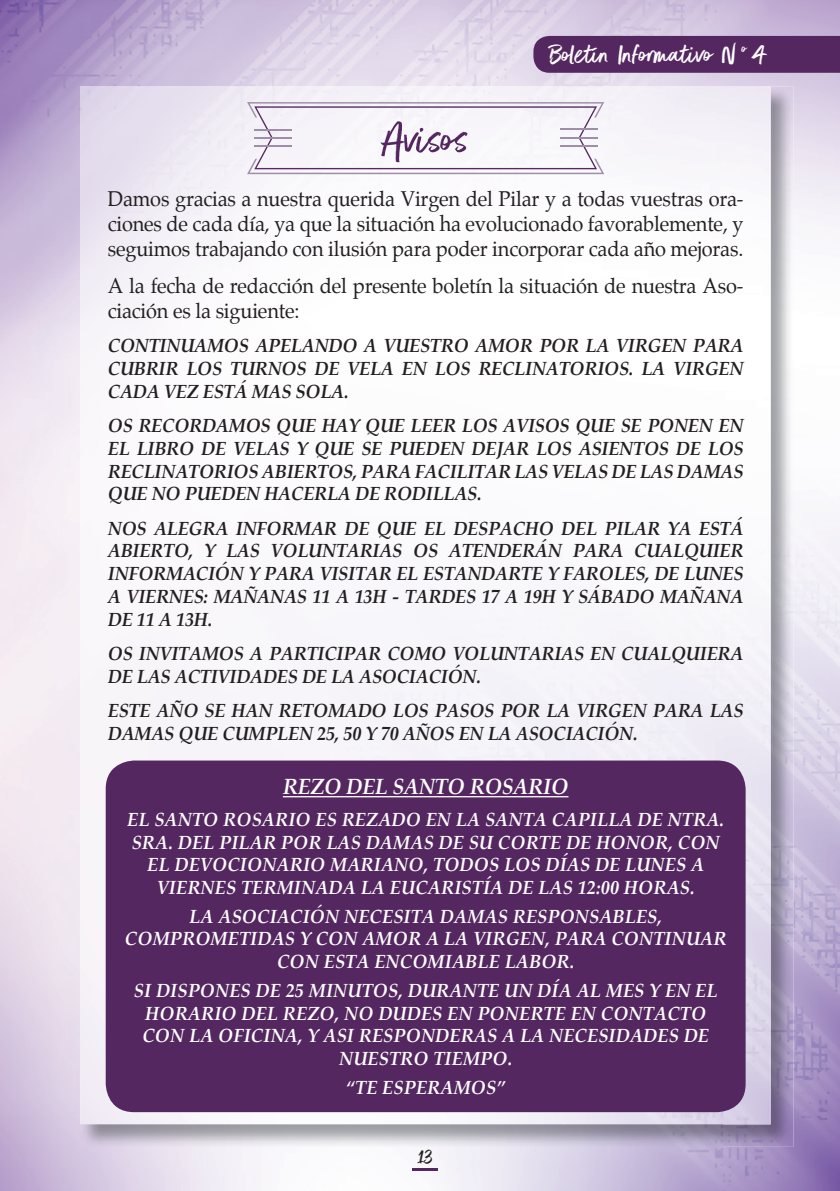
<style>
.page{position:relative;width:840px;height:1191px;background:#fff}
.page>*{position:absolute;margin:0;border:0;box-sizing:border-box;transform-origin:0 0}
.t1{font:52px "Better Times";color:#552761}
.t2{font:32px "Better Times";color:#fff}
.t3{font:23px "Better Times";color:#231f20}
.t4{font:italic 700 22px "Palatino";letter-spacing:-.01em;color:#fff;scale:.95 1}
.t5{font:21px/25.2px "Palatino";letter-spacing:-.01em;color:#231f20;text-align:justify;scale:.95 1}
.t6{font:italic 700 19px/22.8px "Palatino";letter-spacing:-.01em;color:#231f20;text-align:justify;scale:.95 1}
.t7{font:italic 700 19px/22.8px "Palatino";letter-spacing:.01em;color:#fff;text-align:center;scale:.95 1}
</style>
<div class="page">
<img style="left:0;top:0;width:839px;height:1191px">
<img style="left:722px;top:87px;width:71px;height:1059px">
<img style="left:80px;top:1124px;width:642px;height:22px">
<img style="left:80px;top:86px;width:690px;height:1038px">
<hr style="left:412px;top:1167px;width:26px;height:3px;background:#552761">
<div style="left:533px;top:36px;width:306px;height:37px;background:#552761"></div>
<svg style="left:247px;top:102px;width:357px;height:72px"></svg>
<hr style="left:253px;top:129px;width:38px;height:1px;background:#9f8ea7">
<hr style="left:253px;top:137px;width:38px;height:2px;background:#9f8ea7">
<hr style="left:253px;top:145px;width:38px;height:2px;background:#9f8ea7">
<hr style="left:559px;top:128px;width:38px;height:2px;background:#9f8ea7">
<hr style="left:559px;top:137px;width:38px;height:1px;background:#9f8ea7">
<hr style="left:559px;top:145px;width:38px;height:2px;background:#9f8ea7">
<div style="left:106px;top:760px;width:639px;height:352px;background:#552761;border-radius:28px"></div>
<hr style="left:283px;top:796px;width:285px;height:1px;background:#fff">
<h2 class="t2" style="left:547px;top:36px;width:219px">Boletín Informativo N <sup>o</sup> 4</h2>
<h1 class="t1" style="left:382px;top:111px;width:88px">Avisos</h1>
<p class="t5" style="left:108px;top:186px;width:670px">Damos gracias a nuestra querida Virgen del Pilar y a todas vuestras ora&shy;ciones de cada día, ya que la situación ha evolucionado favorablemente, y seguimos trabajando con ilusión para poder incorporar cada año mejoras.</p>
<p class="t5" style="left:108px;top:273px;width:670px">A la fecha de redacción del presente boletín la situación de nuestra Aso&shy;ciación es la siguiente:</p>
<p class="t6" style="left:108px;top:335px;width:670px">CONTINUAMOS APELANDO A VUESTRO AMOR POR LA VIRGEN PARA CUBRIR LOS TURNOS DE VELA EN LOS RECLINATORIOS. LA VIRGEN CADA VEZ ESTÁ MAS SOLA.</p>
<p class="t6" style="left:108px;top:414px;width:670px">OS RECORDAMOS QUE HAY QUE LEER LOS AVISOS QUE SE PONEN EN EL LIBRO DE VELAS Y QUE SE PUEDEN DEJAR LOS ASIENTOS DE LOS RECLINATORIOS ABIERTOS, PARA FACILITAR LAS VELAS DE LAS DAMAS QUE NO PUEDEN HACERLA DE RODILLAS.</p>
<p class="t6" style="left:108px;top:517px;width:670px">NOS ALEGRA INFORMAR DE QUE EL DESPACHO DEL PILAR YA ESTÁ ABIERTO, Y LAS VOLUNTARIAS OS ATENDERÁN PARA CUALQUIER INFORMACIÓN Y PARA VISITAR EL ESTANDARTE Y FAROLES, DE LUNES A VIERNES: MAÑANAS 11 A 13H - TARDES 17 A 19H Y SÁBADO MAÑANA DE 11 A 13H.</p>
<p class="t6" style="left:108px;top:642px;width:670px">OS INVITAMOS A PARTICIPAR COMO VOLUNTARIAS EN CUALQUIERA<br>DE LAS ACTIVIDADES DE LA ASOCIACIÓN.</p>
<p class="t6" style="left:108px;top:699px;width:670px">ESTE AÑO SE HAN RETOMADO LOS PASOS POR LA VIRGEN PARA LAS<br>DAMAS QUE CUMPLEN 25, 50 Y 70 AÑOS EN LA ASOCIACIÓN.</p>
<p class="t4" style="left:283px;top:774px;width:302px">REZO DEL SANTO ROSARIO</p>
<p class="t7" style="left:127px;top:808px;width:629px">EL SANTO ROSARIO ES REZADO EN LA SANTA CAPILLA DE NTRA.<br>SRA. DEL PILAR POR LAS DAMAS DE SU CORTE DE HONOR, CON EL DEVOCIONARIO MARIANO, TODOS LOS DÍAS DE LUNES A VIERNES TERMINADA LA EUCARISTÍA DE LAS 12:00 HORAS.</p>
<p class="t7" style="left:125px;top:905px;width:634px">LA ASOCIACIÓN NECESITA DAMAS RESPONSABLES,<br>COMPROMETIDAS Y CON AMOR A LA VIRGEN, PARA CONTINUAR<br>CON ESTA ENCOMIABLE LABOR.</p>
<p class="t7" style="left:134px;top:979px;width:615px">SI DISPONES DE 25 MINUTOS, DURANTE UN DÍA AL MES Y EN EL HORARIO DEL REZO, NO DUDES EN PONERTE EN CONTACTO CON LA OFICINA, Y ASI RESPONDERAS A LA NECESIDADES DE NUESTRO TIEMPO.</p>
<p class="t7" style="left:346px;top:1076px;width:169px">“TE ESPERAMOS”</p>
<p class="t3" style="left:418px;top:1143px;width:16px">13</p>
</div>
